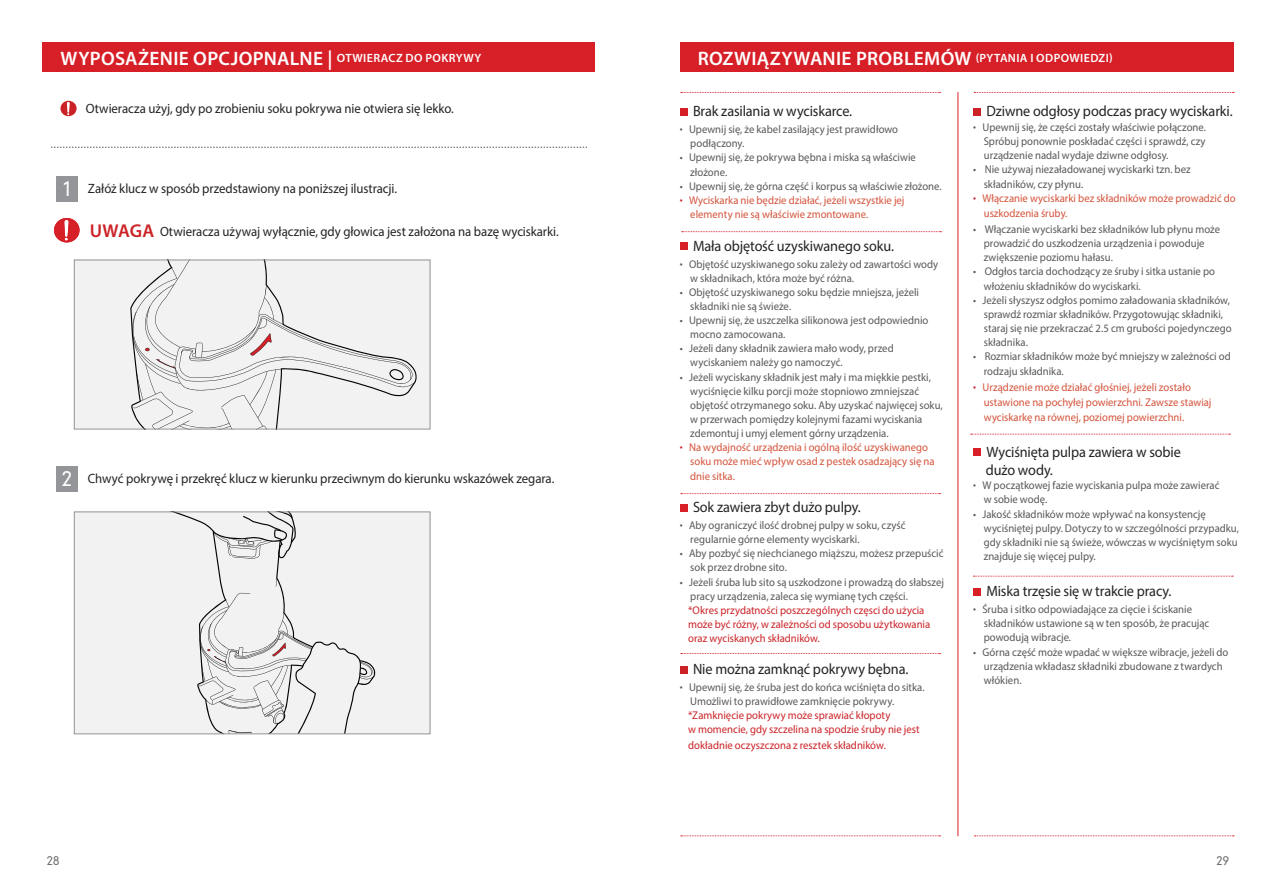
<style>
.page{position:relative;width:1276px;height:893px;background:#fff}
.page>*{position:absolute;margin:0;border:0;box-sizing:border-box;transform-origin:0 0}
.t1{font:600 19.5px "Myriad Pro";letter-spacing:.015em;color:#fff}
.t2{font:600 18.6px "Myriad Pro";color:#cb2227}
.t3{font:15px/17.7px "Myriad Pro";letter-spacing:-.01em;color:#232324;scale:.95 1}
.t4{font:13.5px "Myriad Pro";letter-spacing:-.005em;color:#232324;scale:.95 1}
.t5{font:600 12px "Myriad Pro";letter-spacing:.03em;color:#fff}
.t6{font:300 12px "DIN Neuzeit Grotesk Std";color:#6d6e70}
.t7{font:11.25px/14.1px "Myriad Pro";color:#58585a;scale:.95 1}
.t8{font:11.25px/15.3px "Myriad Pro";color:#d4533b;scale:.95 1}
.t9{font:11.25px/14.1px "Myriad Pro";color:#cb2227;scale:.95 1}
.s1{font-size:12px}
.s2{font-weight:700}
.s3{font-weight:700;color:#cb2227}
.s4{font-family:"DIN Neuzeit Grotesk Std";font-weight:300;font-size:20.25px;color:#fff}
</style>
<div class="page">
<div style="left:679px;top:108px;width:8px;height:8px;background:#d71f27"></div>
<div style="left:679px;top:242px;width:8px;height:8px;background:#d71f27"></div>
<div style="left:679px;top:504px;width:8px;height:8px;background:#d71f27"></div>
<div style="left:679px;top:666px;width:8px;height:8px;background:#cb2227"></div>
<div style="left:973px;top:108px;width:8px;height:8px;background:#cb2227"></div>
<div style="left:973px;top:448px;width:8px;height:8px;background:#d71f27"></div>
<div style="left:973px;top:588px;width:8px;height:8px;background:#d71f27"></div>
<div style="left:679px;top:43px;width:554px;height:29px;background:#d71f27"></div>
<svg style="left:682px;top:231px;width:259px;height:1px"></svg>
<svg style="left:681px;top:92px;width:259px;height:1px"></svg>
<svg style="left:681px;top:835px;width:259px;height:1px"></svg>
<svg style="left:974px;top:92px;width:260px;height:1px"></svg>
<svg style="left:974px;top:835px;width:260px;height:1px"></svg>
<svg style="left:681px;top:493px;width:259px;height:1px"></svg>
<svg style="left:681px;top:653px;width:259px;height:1px"></svg>
<svg style="left:970px;top:434px;width:260px;height:1px"></svg>
<svg style="left:973px;top:576px;width:260px;height:1px"></svg>
<hr style="left:957px;top:92px;width:1px;height:744px;background:#d71f27">
<div style="left:43px;top:43px;width:552px;height:29px;background:#d71f27"></div>
<svg style="left:74px;top:260px;width:357px;height:170px"></svg>
<svg style="left:74px;top:511px;width:357px;height:223px"></svg>
<div style="left:56px;top:466px;width:21px;height:26px;background:#939598"></div>
<div style="left:56px;top:177px;width:21px;height:25px;background:#939598"></div>
<svg style="left:54px;top:218px;width:26px;height:24px"></svg>
<svg style="left:60px;top:101px;width:17px;height:15px"></svg>
<svg style="left:51px;top:147px;width:536px;height:1px"></svg>
<h1 class="t1" style="left:61px;top:51px;width:422px">WYPOSAŻENIE OPCJOPNALNE | <span class="s1">OTWIERACZ DO POKRYWY</span></h1>
<p class="t5" style="left:975px;top:54px;width:138px">(PYTANIA I ODPOWIEDZI)</p>
<p class="t4" style="left:86px;top:104px;width:389px">Otwieracza użyj, gdy po zrobieniu soku pokrywa nie otwiera się lekko.</p>
<h1 class="t1" style="left:698px;top:51px;width:275px">ROZWIĄZYWANIE PROBLEMÓW</h1>
<h3 class="t3" style="left:693px;top:104px;width:169px">Brak zasilania w wyciskarce.</h3>
<p class="t7" style="left:690px;top:124px;width:220px;text-indent:-11px"><span class="s2">·</span> Upewnij się, że kabel zasilający jest prawidłowo podłączony.</p>
<p class="t7" style="left:690px;top:152px;width:239px;text-indent:-11px">• Upewnij się, że pokrywa bębna i miska są właściwie złożone.</p>
<p class="t7" style="left:679px;top:180px;width:277px">• Upewnij się, że górna część i korpus są właściwie złożone.</p>
<p class="t8" style="left:679px;top:194px;width:238px"><span class="s3">·</span> Wyciskarka nie będzie działać, jeżeli wszystkie jej</p>
<p class="t8" style="left:690px;top:208px;width:189px">elementy nie są właściwie zmontowane.</p>
<h3 class="t3" style="left:693px;top:238px;width:213px">Mała objętość uzyskiwanego soku.</h3>
<p class="t7" style="left:690px;top:258px;width:263px;text-indent:-11px"><span class="s2">·</span> Objętość uzyskiwanego soku zależy od zawartości wody w składnikach, która może być różna.</p>
<p class="t7" style="left:690px;top:286px;width:242px;text-indent:-11px">• Objętość uzyskiwanego soku będzie mniejsza, jeżeli składniki nie są świeże.</p>
<p class="t7" style="left:690px;top:314px;width:252px;text-indent:-11px">• Upewnij się, że uszczelka silikonowa jest odpowiednio mocno zamocowana.</p>
<p class="t7" style="left:690px;top:343px;width:216px;text-indent:-11px">• Jeżeli dany składnik zawiera mało wody, przed wyciskaniem należy go namoczyć.</p>
<p class="t7" style="left:679px;top:371px;width:266px">• Jeżeli wyciskany składnik jest mały i ma miękkie pestki,</p>
<p class="t7" style="left:690px;top:385px;width:242px">wyciśnięcie kilku porcji może stopniowo zmniejszać</p>
<p class="t7" style="left:690px;top:399px;width:267px">objętość otrzymanego soku. Aby uzyskać najwięcej soku,</p>
<p class="t7" style="left:690px;top:413px;width:246px">w przerwach pomiędzy kolejnymi fazami wyciskania</p>
<p class="t7" style="left:690px;top:427px;width:210px">zdemontuj i umyj element górny urządzenia.</p>
<p class="t8" style="left:679px;top:441px;width:263px"><span class="s3">·</span> Na wydajność urządzenia i ogólną ilość uzyskiwanego</p>
<p class="t8" style="left:690px;top:455px;width:258px">soku może mieć wpływ osad z pestek osadzający się na</p>
<p class="t8" style="left:690px;top:469px;width:48px">dnie sitka.</p>
<h3 class="t3" style="left:693px;top:500px;width:178px">Sok zawiera zbyt dużo pulpy.</h3>
<p class="t7" style="left:690px;top:519px;width:228px;text-indent:-11px"><span class="s2">·</span> Aby ograniczyć ilość drobnej pulpy w soku, czyść regularnie górne elementy wyciskarki.</p>
<p class="t7" style="left:690px;top:548px;width:268px;text-indent:-11px">• Aby pozbyć się niechcianego miąższu, możesz przepuścić sok przez drobne sito.</p>
<p class="t7" style="left:690px;top:576px;width:269px;text-indent:-11px">• Jeżeli śruba lub sito są uszkodzone i prowadzą do słabszej pracy urządzenia, zaleca się wymianę tych części.</p>
<p class="t9" style="left:688px;top:604px;width:256px">*Okres przydatności poszczególnych częsci do użycia może być różny, w zależności od sposobu użytkowania oraz wyciskanych składników.</p>
<h3 class="t3" style="left:693px;top:662px;width:228px">Nie można zamknąć pokrywy bębna.</h3>
<p class="t7" style="left:690px;top:681px;width:248px;text-indent:-11px"><span class="s2">·</span> Upewnij się, że śruba jest do końca wciśnięta do sitka.<br>Umożliwi to prawidłowe zamknięcie pokrywy.</p>
<p class="t9" style="left:688px;top:710px;width:245px">*Zamknięcie pokrywy może sprawiać kłopoty<br>w momencie, gdy szczelina na spodzie śruby nie jest</p>
<p class="t9" style="left:688px;top:739px;width:210px">dokładnie oczyszczona z resztek składników.</p>
<h3 class="t3" style="left:986px;top:104px;width:261px">Dziwne odgłosy podczas pracy wyciskarki.</h3>
<p class="t7" style="left:983px;top:121px;width:235px;text-align:justify;text-indent:-11px"><span class="s2">·</span> Upewnij się, że części zostały właściwie połączone.<br>Spróbuj ponownie poskładać części i sprawdź, czy urządzenie nadal wydaje dziwne odgłosy.</p>
<p class="t7" style="left:973px;top:164px;width:231px">• Nie używaj niezaładowanej wyciskarki tzn. bez</p>
<p class="t7" style="left:983px;top:178px;width:106px">składników, czy płynu.</p>
<p class="t8" style="left:973px;top:191px;width:278px"><span class="s3">·</span> Włączanie wyciskarki bez składników może prowadzić do</p>
<p class="t8" style="left:983px;top:207px;width:90px">uszkodzenia śruby.</p>
<p class="t7" style="left:983px;top:223px;width:250px;text-indent:-11px">• Włączanie wyciskarki bez składników lub płynu może prowadzić do uszkodzenia urządzenia i powoduje zwiększenie poziomu hałasu.</p>
<p class="t7" style="left:983px;top:266px;width:245px;text-indent:-11px">• Odgłos tarcia dochodzący ze śruby i sitka ustanie po włożeniu składników do wyciskarki.</p>
<p class="t7" style="left:983px;top:294px;width:263px;text-indent:-11px">• Jeżeli słyszysz odgłos pomimo załadowania składników, sprawdź rozmiar składników. Przygotowując składniki, staraj się nie przekraczać 2.5 cm grubości pojedynczego składnika.</p>
<p class="t7" style="left:973px;top:350px;width:273px">• Rozmiar składników może być mniejszy w zależności od</p>
<p class="t7" style="left:983px;top:366px;width:86px">rodzaju składnika.</p>
<p class="t8" style="left:973px;top:381px;width:231px"><span class="s3">·</span> Urządzenie może działać głośniej, jeżeli zostało</p>
<p class="t8" style="left:983px;top:395px;width:241px">ustawione na pochyłej powierzchni. Zawsze stawiaj wyciskarkę na równej, poziomej powierzchni.</p>
<h3 class="t3" style="left:986px;top:445px;width:207px">Wyciśnięta pulpa zawiera w sobie dużo wody.</h3>
<p class="t7" style="left:983px;top:480px;width:250px;text-indent:-11px"><span class="s2">·</span> W początkowej fazie wyciskania pulpa może zawierać w sobie wodę.</p>
<p class="t7" style="left:983px;top:508px;width:270px;text-indent:-11px">• Jakość składników może wpływać na konsystencję wyciśniętej pulpy. Dotyczy to w szczególności przypadku, gdy składniki nie są świeże, wówczas w wyciśniętym soku znajduje się więcej pulpy.</p>
<h3 class="t3" style="left:986px;top:584px;width:196px">Miska trzęsie się w trakcie pracy.</h3>
<p class="t7" style="left:983px;top:603px;width:239px;text-indent:-11px"><span class="s2">·</span> Śruba i sitko odpowiadające za cięcie i ściskanie składników ustawione są w ten sposób, że pracując powodują wibracje.</p>
<p class="t7" style="left:983px;top:646px;width:259px;text-indent:-11px">• Górna część może wpadać w większe wibracje, jeżeli do urządzenia wkładasz składniki zbudowane z twardych włókien.</p>
<p class="t4" style="left:63px;top:183px;width:353px"><span class="s4">1</span><sup>1</sup> Załóż klucz w sposób przedstawiony na poniższej ilustracji.</p>
<h2 class="t2" style="left:90px;top:224px;width:66px">UWAGA</h2>
<p class="t4" style="left:160px;top:226px;width:421px">Otwieracza używaj wyłącznie, gdy głowica jest założona na bazę wyciskarki.</p>
<p class="t4" style="left:62px;top:473px;width:520px"><span class="s4">2</span><sup>1</sup> Chwyć pokrywę i przekręć klucz w kierunku przeciwnym do kierunku wskazówek zegara.</p>
<p class="t6" style="left:47px;top:853px;width:14px">28</p>
<p class="t6" style="left:1216px;top:853px;width:14px">29</p>
</div>
